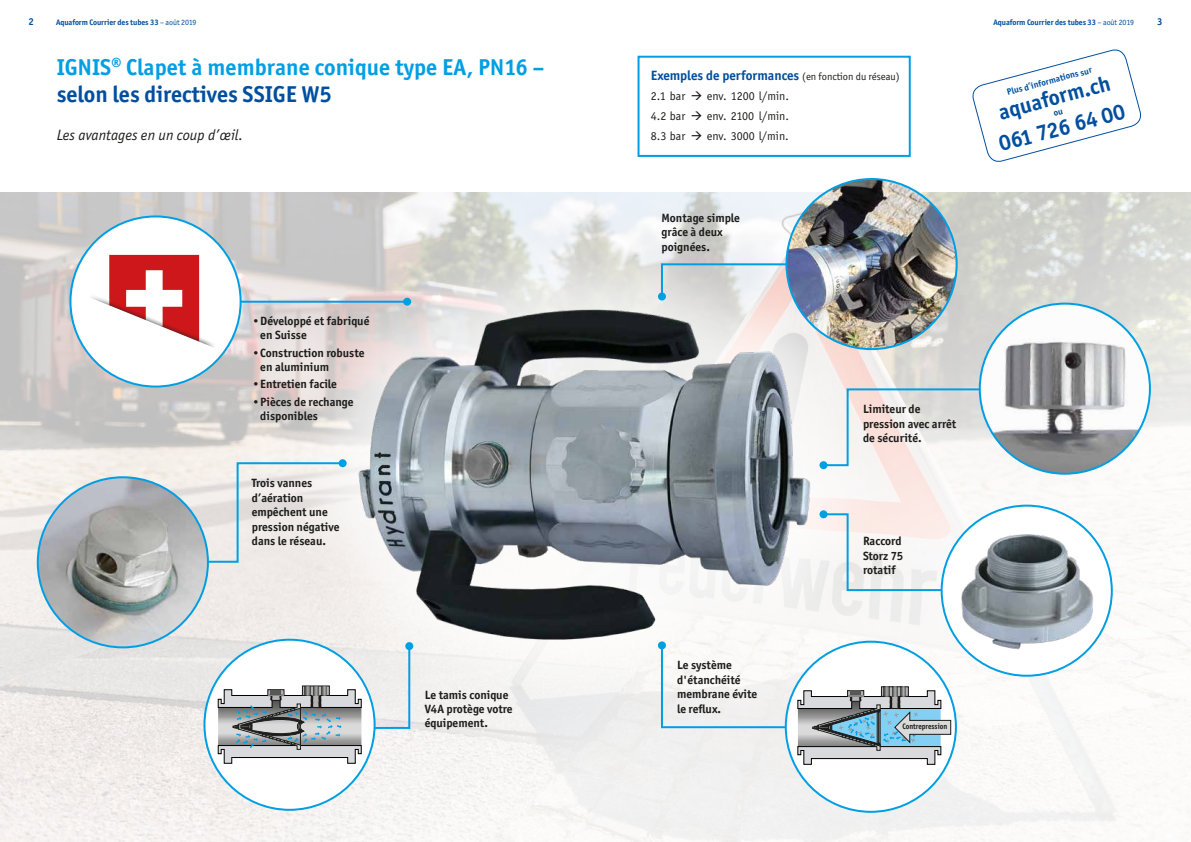
<style>
.page{position:relative;width:1191px;height:842px;background:#fff}
.page>*{position:absolute;margin:0;border:0;box-sizing:border-box;transform-origin:0 0}
.t1{font:700 23px/27px "Officina San ITC";letter-spacing:.005em;color:#009fe3}
.t2{font:700 22px "Officina San ITC";color:#004f9f}
.t3{font:italic 15px "Officina San ITC";letter-spacing:.005em;color:#1d1d1b}
.t4{font:700 13.5px "Officina San ITC";color:#004f9f}
.t5{font:700 12px/14.4px "Officina San ITC";color:#1d1d1b}
.t6{font:12px/20.1px "Officina San ITC";color:#1d1d1b;text-align:justify}
.t7{font:700 10px "Officina San ITC";color:#004f9f}
.t8{font:700 9px "Officina San ITC";color:#004f9f}
.t9{font:700 8px "Officina San ITC";letter-spacing:-.01em;color:#004f9f}
.t10{font:700 8px "Officina San ITC";color:#1d1d1b;scale:.9 1}
.s1{font-weight:400}
.s2{color:#004f9f}
.s3{font-weight:400;font-size:10.5px;color:#1d1d1b}
</style>
<div class="page">
<img style="left:0;top:193px;width:1191px;height:649px">
<div style="left:269px;top:218px;width:631px;height:513px;background:#fff;opacity:.76"></div>
<img style="left:350px;top:302px;width:467px;height:344px">
<div style="left:637px;top:56px;width:273px;height:101px;border:2px solid #009fe3"></div>
<hr style="left:227px;top:301px;width:180px;height:2px;background:#009fe3">
<div style="left:403px;top:298px;width:8px;height:8px;background:#009fe3;border-radius:50%"></div>
<svg style="left:150px;top:461px;width:195px;height:103px;background:#e6e7e7"></svg>
<div style="left:339px;top:459px;width:8px;height:8px;background:#009fe3;border-radius:50%"></div>
<svg style="left:821px;top:387px;width:208px;height:80px"></svg>
<div style="left:819px;top:461px;width:8px;height:8px;background:#009fe3;border-radius:50%"></div>
<svg style="left:821px;top:512px;width:172px;height:80px"></svg>
<div style="left:819px;top:510px;width:8px;height:8px;background:#009fe3;border-radius:50%"></div>
<div style="left:405px;top:642px;width:8px;height:8px;background:#009fe3;border-radius:50%"></div>
<svg style="left:658px;top:641px;width:8px;height:8px"></svg>
<svg style="left:660px;top:262px;width:133px;height:36px;background:#d0d7db"></svg>
<div style="left:658px;top:292px;width:8px;height:8px;background:#009fe3;border-radius:50%"></div>
<div style="left:70px;top:216px;width:171px;height:171px;background:#fff;border-radius:50%"></div>
<svg style="left:70px;top:255px;width:166px;height:132px"></svg>
<img style="left:786px;top:179px;width:170px;height:170px;border-radius:85px">
<div style="left:204px;top:640px;width:170px;height:170px;background:#fff;border-radius:50%"></div>
<div style="left:941px;top:506px;width:170px;height:170px;background:#fff;border-radius:50%"></div>
<img style="left:956px;top:528px;width:143px;height:126px">
<div style="left:785px;top:642px;width:171px;height:170px;background:#fff;border-radius:50%"></div>
<svg style="left:218px;top:644px;width:193px;height:119px"></svg>
<svg style="left:660px;top:643px;width:291px;height:121px"></svg>
<img style="left:38px;top:477px;width:170px;height:170px;border-radius:85px">
<img style="left:979px;top:304px;width:171px;height:170px;border-radius:85px">
<svg style="left:972px;top:49px;width:169px;height:113px"></svg>
<p class="t7" style="left:28px;top:16px;width:7px">2</p>
<p class="t9" style="left:56px;top:18px;width:142px">Aquaform Courrier des tubes 33 <span class="s1">– août 2019</span></p>
<p class="t9" style="left:993px;top:18px;width:142px">Aquaform Courrier des tubes 33 <span class="s1">– août 2019</span></p>
<p class="t7" style="left:1157px;top:16px;width:7px">3</p>
<h1 class="t1" style="left:57px;top:53px;width:489px">IGNIS<sup>®</sup> Clapet à membrane conique type EA, PN16 – <span class="s2">selon les directives SSIGE W5</span></h1>
<p class="t3" style="left:57px;top:126px;width:188px">Les avantages en un coup d’œil.</p>
<p class="t8" style="left:1005px;top:87px;width:89px;rotate:-15deg">Plus d’informations sur</p>
<p class="t4" style="left:651px;top:67px;width:250px">Exemples de performances <span class="s3">(en fonction du réseau)</span></p>
<p class="t6" style="left:651px;top:86px;width:139px">2.1 bar → env. 1200 l/min.<br>4.2 bar → env. 2100 l/min.<br>8.3 bar → env. 3000 l/min.</p>
<h2 class="t2" style="left:995px;top:99px;width:116px;rotate:-15deg">aquaform.ch</h2>
<h2 class="t2" style="left:995px;top:131px;width:131px;rotate:-15deg">061 726 64 00</h2>
<p class="t5" style="left:260px;top:314px;width:111px;text-indent:-9px">•Développé et fabriqué en Suisse</p>
<p class="t5" style="left:260px;top:345px;width:106px;text-indent:-8px">•Construction robuste en aluminium</p>
<p class="t5" style="left:252px;top:377px;width:87px">•Entretien facile</p>
<p class="t5" style="left:260px;top:394px;width:95px;text-indent:-9px">•Pièces de rechange disponibles</p>
<p class="t5" style="left:252px;top:476px;width:89px">Trois vannes d’aération empêchent une pression négative dans le réseau.</p>
<p class="t5" style="left:425px;top:687px;width:89px">Le tamis conique<br>V4A protège votre équipement.</p>
<p class="t5" style="left:661px;top:211px;width:80px">Montage simple grâce à deux poignées.</p>
<p class="t5" style="left:677px;top:658px;width:82px">Le système d'étanchéité membrane évite le reflux.</p>
<p class="t5" style="left:863px;top:402px;width:95px">Limiteur de pression avec arrêt de sécurité.</p>
<p class="t5" style="left:863px;top:534px;width:42px">Raccord<br>Storz 75 rotatif</p>
<p class="t10" style="left:902px;top:722px;width:51px">Contrepression</p>
</div>
